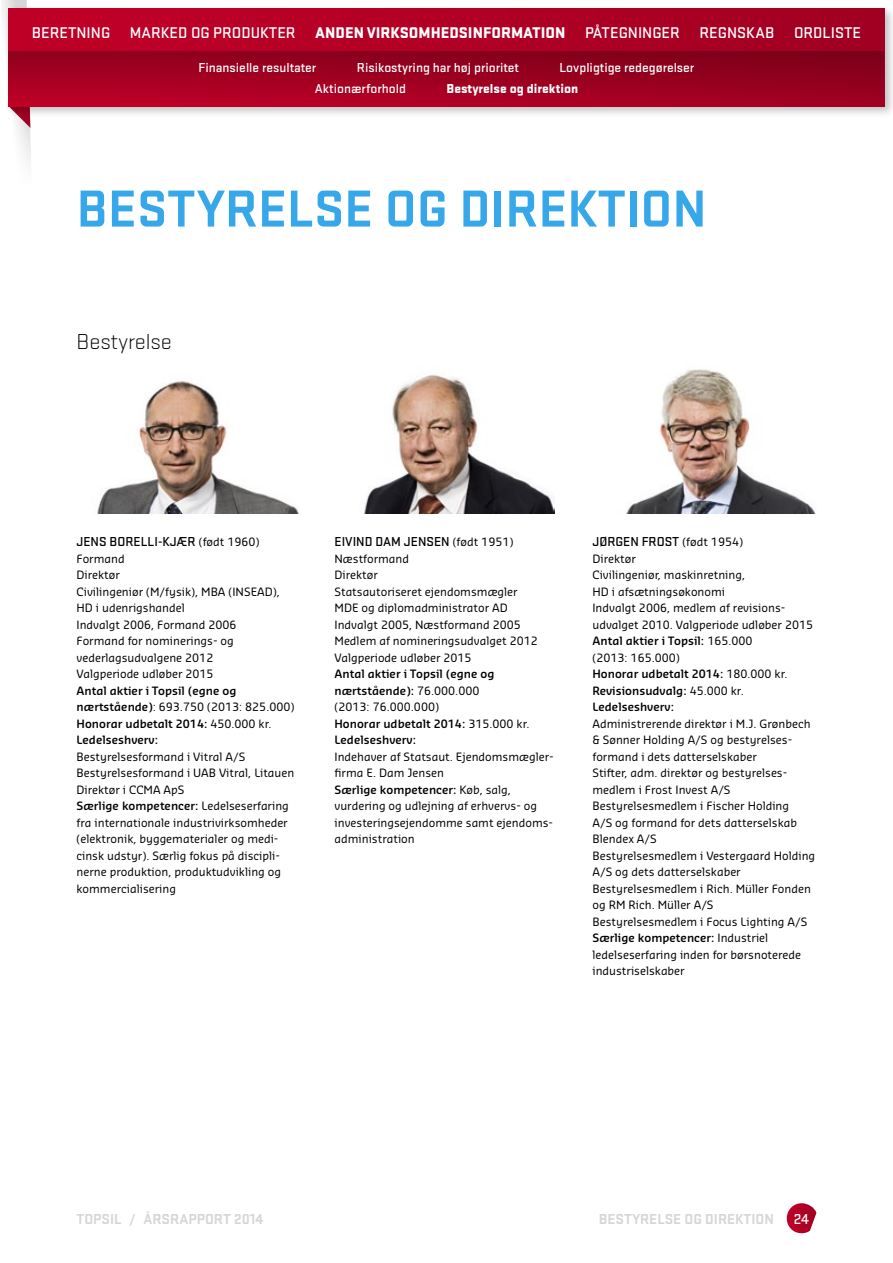
<style>
.page{position:relative;width:893px;height:1263px;background:#fff}
.page>*{position:absolute;margin:0;border:0;box-sizing:border-box;transform-origin:0 0}
.t1{font:700 54px "Stratum 2";color:#36a7e9}
.t2{font:300 22.5px "Stratum 2";color:#000}
.t3{font:500 16.2px "Stratum 2";color:#fff}
.t4{font:700 15px "Stratum 2";color:#d6d6d6}
.t5{font:500 15px "Stratum 2";color:#fff}
.t6{font:500 13.5px "Stratum 2";color:#fff}
.t7{font:500 13.5px "Stratum 2";color:#000}
.t8{font:900 13.5px "Stratum 2";color:#fff}
.t9{font:11.25px/16.5px "Sansa Soft Pro";color:#000}
.t10{font:600 11.25px/16.5px "Sansa Soft Pro";color:#000}
.s1{font-weight:900}
.s2{font-family:"Sansa Soft Pro";font-weight:400;font-size:11.25px}
.s3{font-weight:400}
.s4{font-weight:600}
</style>
<div class="page">
<img style="left:364px;top:374px;width:190px;height:139px">
<img style="left:97px;top:381px;width:202px;height:132px">
<img style="left:626px;top:369px;width:189px;height:144px">
<svg style="left:787px;top:1203px;width:29px;height:30px"></svg>
<svg style="left:2px;top:0;width:29px;height:163px"></svg>
<div style="left:5px;top:5px;width:888px;height:114px;background:#000;opacity:.25"></div>
<div style="left:9px;top:9px;width:875px;height:97px;background:linear-gradient(to right,#c10028,#a10022)"></div>
<div style="left:9px;top:51px;width:875px;height:51px;background:linear-gradient(to bottom,#85001b,#af0024)"></div>
<h3 class="t3" style="left:32px;top:22px;width:739px">BERETNING MARKED OG PRODUKTER <span class="s1">ANDEN VIRKSOMHEDSINFORMATION</span> PÅTEGNINGER REGNSKAB</h3>
<h3 class="t3" style="left:794px;top:22px;width:69px">ORDLISTE</h3>
<p class="t6" style="left:199px;top:58px;width:131px">FINANSIELLE RESULTATER R</p>
<p class="t6" style="left:365px;top:58px;width:167px">ISIKOSTYRING HAR HØJ PRIORITET L</p>
<p class="t6" style="left:566px;top:58px;width:130px">OVPLIGTIGE REDEGØRELSER</p>
<p class="t6" style="left:315px;top:79px;width:93px">AKTIONÆRFORHOLD</p>
<p class="t8" style="left:446px;top:79px;width:133px">BESTYRELSE OG DIREKTION</p>
<h1 class="t1" style="left:77px;top:171px;width:632px">BESTYRELSE OG DIREKTION</h1>
<h2 class="t2" style="left:77px;top:328px;width:97px">Bestyrelse</h2>
<p class="t7" style="left:77px;top:532px;width:184px">JENS BORELLI-KJÆR <span class="s2">(født 1960)</span></p>
<p class="t9" style="left:77px;top:550px;width:205px">Formand<br>Direktør<br>Civilingeniør (M/fysik), MBA (INSEAD),<br>HD i udenrigshandel<br>Indvalgt 2006, Formand 2006<br>Formand for nominerings- og vederlagsudvalgene 2012<br>Valgperiode udløber 2015</p>
<p class="t10" style="left:77px;top:682px;width:219px">Antal aktier i Topsil (egne og nærtstående)<span class="s3">: 693.750 (2013: 825.000)<br></span>Honorar udbetalt 2014: <span class="s3">450.000 kr.<br></span>Ledelseshverv:</p>
<p class="t9" style="left:77px;top:748px;width:219px">Bestyrelsesformand i Vitral A/S Bestyrelsesformand i UAB Vitral, Litauen Direktør i CCMA ApS<br><span class="s4">Særlige kompetencer:</span> Ledelseserfaring fra internationale industrivirksomheder (elektronik, byggematerialer og medi&shy;cinsk udstyr). Særlig fokus på discipli&shy;nerne produktion, produktudvikling og kommercialisering</p>
<p class="t7" style="left:334px;top:532px;width:180px">EIVIND DAM JENSEN <span class="s2">(født 1951)</span></p>
<p class="t9" style="left:334px;top:550px;width:205px">Næstformand<br>Direktør<br>Statsautoriseret ejendomsmægler<br>MDE og diplomadministrator AD<br>Indvalgt 2005, Næstformand 2005<br>Medlem af nomineringsudvalget 2012<br>Valgperiode udløber 2015</p>
<p class="t10" style="left:334px;top:665px;width:197px">Antal aktier i Topsil (egne og nærtstående): <span class="s3">76.000.000<br>(2013: 76.000.000)<br></span>Honorar udbetalt 2014: <span class="s3">315.000 kr.<br></span>Ledelseshverv:</p>
<p class="t9" style="left:334px;top:748px;width:221px">Indehaver af Statsaut. Ejendomsmægler&shy;firma E. Dam Jensen<br><span class="s4">Særlige kompetencer:</span> Køb, salg, vurdering og udlejning af erhvervs- og investeringsejendomme samt ejendoms&shy;administration</p>
<p class="t7" style="left:592px;top:532px;width:152px">JØRGEN FROST <span class="s2">(født 1954)</span></p>
<p class="t9" style="left:592px;top:550px;width:222px">Direktør<br>Civilingeniør, maskinretning,<br>HD i afsætningsøkonomi<br>Indvalgt 2006, medlem af revisions&shy;udvalget 2010. Valgperiode udløber 2015<br><span class="s4">Antal aktier i Topsil:</span> 165.000<br>(2013: 165.000)<br><span class="s4">Honorar udbetalt 2014:</span> 180.000 kr.<br><span class="s4">Revisionsudvalg:</span> 45.000 kr.<br><span class="s4">Ledelseshverv:</span></p>
<p class="t9" style="left:592px;top:715px;width:224px">Administrerende direktør i M.J. Grønbech &amp; Sønner Holding A/S og bestyrelses&shy;formand i dets datterselskaber<br>Stifter, adm. direktør og bestyrelses&shy;medlem i Frost Invest A/S Bestyrelsesmedlem i Fischer Holding<br>A/S og formand for dets datterselskab Blendex A/S<br>Bestyrelsesmedlem i Vestergaard Holding A/S og dets datterselskaber Bestyrelsesmedlem i Rich. Müller Fonden og RM Rich. Müller A/S Bestyrelsesmedlem i Focus Lighting A/S <span class="s4">Særlige kompetencer:</span> Industriel ledelseserfaring inden for børsnoterede industriselskaber</p>
<h3 class="t4" style="left:77px;top:1208px;width:188px">TOPSIL / ÅRSRAPPORT 2014</h3>
<h3 class="t4" style="left:599px;top:1208px;width:177px">BESTYRELSE OG DIREKTION</h3>
<h3 class="t5" style="left:794px;top:1208px;width:17px">24</h3>
</div>
